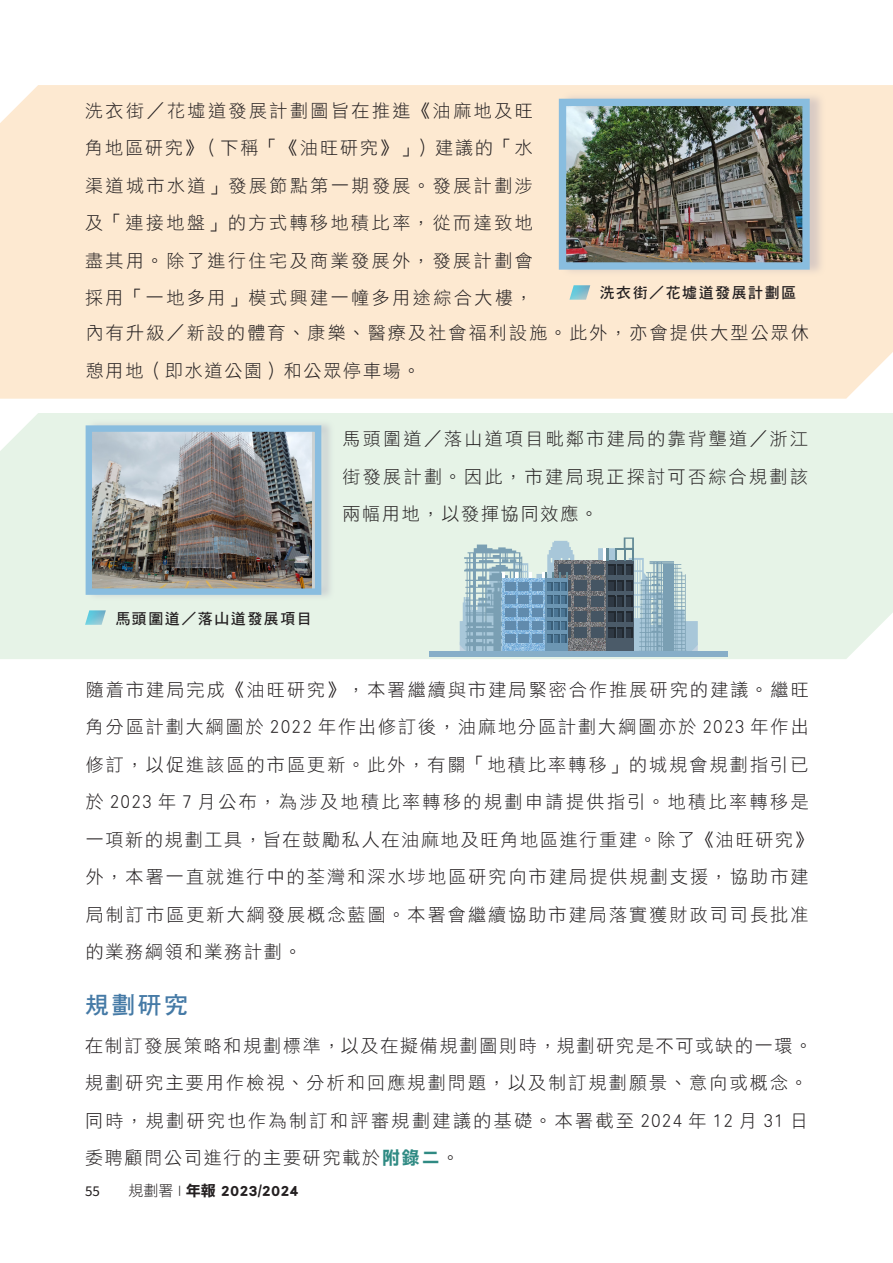
<style>
.page{position:relative;width:893px;height:1263px;background:#fff}
.page>*{position:absolute;margin:0;border:0;box-sizing:border-box;transform-origin:0 0}
.Body_Title__16pt{font:24px "DF Hei Bd HK BF";color:#457aa6}
.Content_Body{font:18px/37.5px "DF Li Hei W3 WIN BF";letter-spacing:.12em;color:#231f20}
.t1{font:15px "DF Hei Bd HK BF";letter-spacing:.1em;color:#231f20}
.t2{font:15px "DF Li Hei W7 WINP BF";color:#231f20}
.t3{font:15px "Source Sans Variable";color:#231f20}
.s1{font-family:"DF Li Hei W7 WINP BF";color:#2f8a83}
.s2{font-family:"DF Li Hei W3 WIN BF"}
.s3{font-family:"DF Hei Lt HKP BF"}
</style>
<div class="page">
<div style="left:0;top:85px;width:893px;height:314px;background:#fde9d1"></div>
<div style="left:0;top:413px;width:893px;height:246px;background:#e6f3e7"></div>
<svg style="left:569px;top:285px;width:21px;height:15px"></svg>
<div style="left:560px;top:91px;width:266px;height:186px;background:#9994ac;opacity:.36"></div>
<img style="left:567px;top:107px;width:235px;height:155px">
<div style="left:559px;top:99px;width:251px;height:171px;border:7px solid #89bddf"></div>
<div style="left:87px;top:419px;width:248px;height:182px;background:#9994ac;opacity:.36"></div>
<img style="left:93px;top:432px;width:219px;height:156px">
<div style="left:86px;top:425px;width:235px;height:170px;border:6px solid #89bddf"></div>
<img style="left:515px;top:531px;width:131px;height:128px">
<img style="left:463px;top:656px;width:121px;height:3px">
<svg style="left:460px;top:537px;width:238px;height:114px;background:#92aab5"></svg>
<div style="left:429px;top:651px;width:299px;height:5px;background:#87aec8"></div>
<svg style="left:85px;top:610px;width:21px;height:15px"></svg>
<p class="Content_Body" style="left:85px;top:92px;width:449px;text-align:justify">洗衣街／花墟道發展計劃圖旨在推進《油麻地及旺角地區研究》( 下稱「《油旺研究》」) 建議的「水渠道城市水道」發展節點第一期發展。發展計劃涉及「連接地盤」的方式轉移地積比率，從而達致地盡其用。除了進行住宅及商業發展外，發展計劃會採用「一地多用」模式興建一幢多用途綜合大樓，</p>
<p class="t1" style="left:600px;top:285px;width:198px">洗衣街／花墟道發展計劃區</p>
<p class="Content_Body" style="left:86px;top:314px;width:725px">內有升級／新設的體育、康樂、醫療及社會福利設施。此外，亦會提供大型公眾休憩用地 ( 即水道公園 ) 和公眾停車場。</p>
<p class="Content_Body" style="left:342px;top:420px;width:467px;text-align:justify">馬頭圍道／落山道項目毗鄰市建局的靠背壟道／浙江街發展計劃。因此，市建局現正探討可否綜合規劃該兩幅用地，以發揮協同效應。</p>
<p class="t1" style="left:115px;top:611px;width:198px">馬頭圍道／落山道發展項目</p>
<p class="Content_Body" style="left:86px;top:671px;width:729px">隨着市建局完成《油旺研究》，本署繼續與市建局緊密合作推展研究的建議。繼旺角分區計劃大綱圖於 2022 年作出修訂後，油麻地分區計劃大綱圖亦於 2023 年作出修訂，以促進該區的市區更新。此外，有關「地積比率轉移」的城規會規劃指引已於 2023 年 7 月公布，為涉及地積比率轉移的規劃申請提供指引。地積比率轉移是一項新的規劃工具，旨在鼓勵私人在油麻地及旺角地區進行重建。除了《油旺研究》外，本署一直就進行中的荃灣和深水埗地區研究向市建局提供規劃支援，協助市建局制訂市區更新大綱發展概念藍圖。本署會繼續協助市建局落實獲財政司司長批准的業務綱領和業務計劃。</p>
<p class="Body_Title__16pt" style="left:85px;top:993px;width:105px">規劃研究</p>
<p class="Content_Body" style="left:85px;top:1027px;width:729px">在制訂發展策略和規劃標準，以及在擬備規劃圖則時，規劃研究是不可或缺的一環。規劃研究主要用作檢視、分析和回應規劃問題，以及制訂規劃願景、意向或概念。同時，規劃研究也作為制訂和評審規劃建議的基礎。本署截至 2024 年 12 月 31 日委聘顧問公司進行的主要研究載於<span class="s1">附錄二</span>。</p>
<p class="t3" style="left:85px;top:1181px;width:16px">55</p>
<p class="t2" style="left:128px;top:1183px;width:172px"><span class="s2">規劃署</span> <span class="s3">|</span> 年報 2023/2024</p>
</div>
